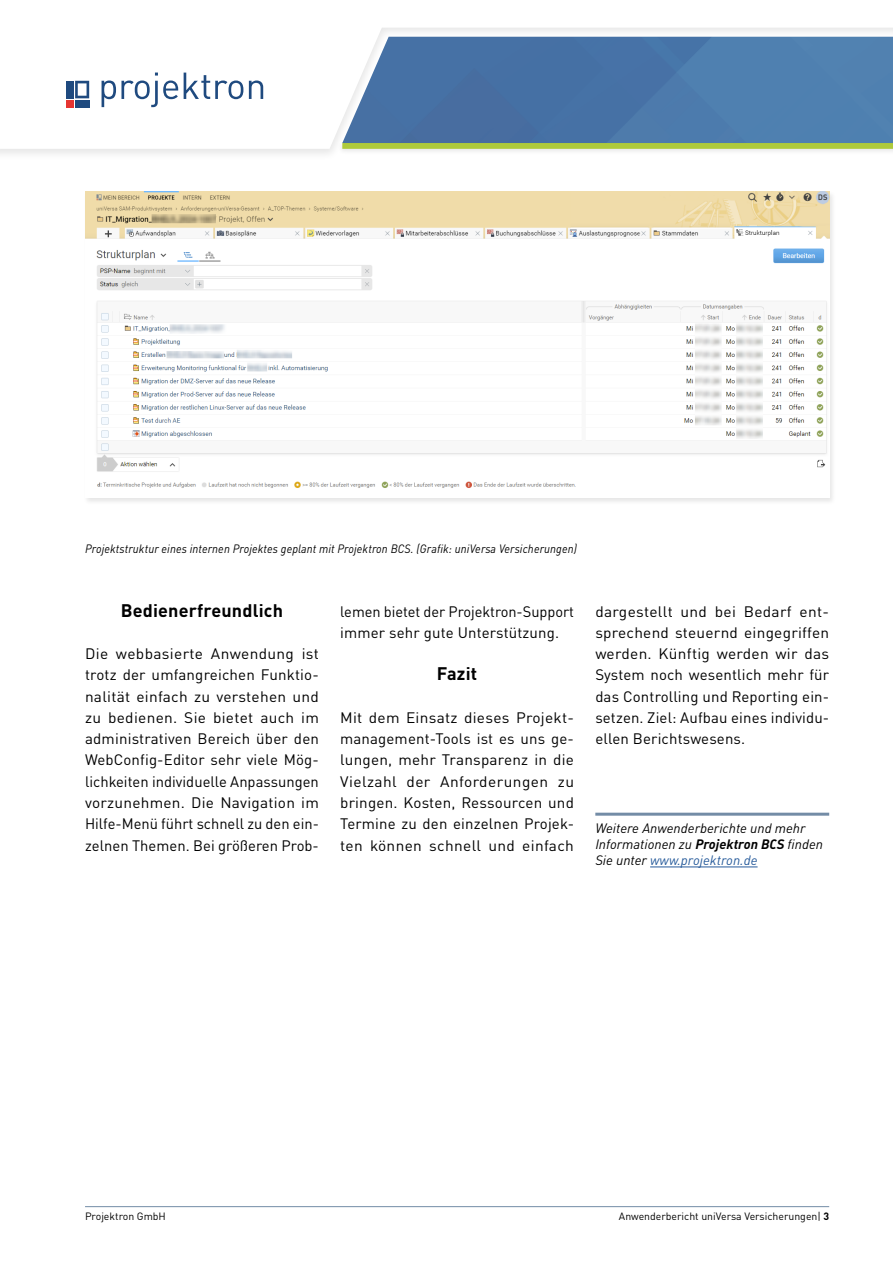
<style>
.page{position:relative;width:893px;height:1263px;background:#fff}
.page>*{position:absolute;margin:0;border:0;box-sizing:border-box;transform-origin:0 0}
.Zwischenüberschrift_zentriert{font:700 18px "DIN Pro";letter-spacing:.01em;color:#000}
.M_Text{font:15px/21.3px "DIN Pro";letter-spacing:.01em;color:#000;text-align:justify}
.M_Ende{font:italic 13.5px/16.2px "DIN Pro";color:#000}
.M_Text-2{font:italic 12px "DIN Pro";letter-spacing:.01em;color:#000;scale:.92 1}
.Fußzeile_rechts{font:10.5px "DIN Pro";color:#000}
.Fußzeile_links{font:10.5px "DIN Pro";color:#000}
.s1{font-weight:700}
.s2{color:#275b9b}
</style>
<div class="page">
<hr style="left:85px;top:1206px;width:744px;height:1px;background:#738ca6">
<div style="left:0;top:0;width:893px;height:161px;background:#000;opacity:.1"></div>
<svg style="left:0;top:0;width:893px;height:149px"></svg>
<div style="left:49px;top:55px;width:232px;height:70px;background:#fff"></div>
<div style="left:66px;top:81px;width:7px;height:17px;background:#1f4a7f"></div>
<div style="left:66px;top:100px;width:7px;height:7px;background:#e63532"></div>
<div style="left:75px;top:100px;width:14px;height:7px;background:#1f4a7f"></div>
<svg style="left:75px;top:81px;width:14px;height:17px"></svg>
<svg style="left:102px;top:73px;width:76px;height:34px"></svg>
<svg style="left:184px;top:73px;width:59px;height:26px"></svg>
<svg style="left:249px;top:81px;width:14px;height:18px"></svg>
<hr style="left:595px;top:813px;width:234px;height:3px;background:#738ca6">
<hr style="left:650px;top:866px;width:108px;height:1px;background:#275b9b">
<div style="left:83px;top:190px;width:753px;height:316px;background:#f4f4f4"></div>
<img style="left:85px;top:191px;width:744px;height:307px">
<p class="M_Text-2" style="left:85px;top:539px;width:536px">Projektstruktur eines internen Projektes geplant mit Projektron BCS. (Grafik: uniVersa Versicherungen)</p>
<p class="Zwischenüberschrift_zentriert" style="left:121px;top:595px;width:164px">Bedienerfreundlich</p>
<p class="M_Text" style="left:85px;top:642px;width:235px">Die webbasierte Anwendung ist trotz der umfangreichen Funktio&shy;nalität einfach zu verstehen und zu bedienen. Sie bietet auch im administrativen Bereich über den WebConfig-Editor sehr viele Mög&shy;lichkeiten individuelle Anpassungen vorzunehmen. Die Navigation im Hilfe-Menü führt schnell zu den ein&shy;zelnen Themen. Bei größeren Prob-</p>
<p class="M_Text" style="left:340px;top:599px;width:235px">lemen bietet der Projektron-Support immer sehr gute Unterstützung.</p>
<p class="Zwischenüberschrift_zentriert" style="left:437px;top:659px;width:42px">Fazit</p>
<p class="M_Text" style="left:340px;top:705px;width:235px">Mit dem Einsatz dieses Projekt&shy;management-Tools ist es uns ge&shy;lungen, mehr Transparenz in die Vielzahl der Anforderungen zu bringen. Kosten, Ressourcen und Termine zu den einzelnen Projek&shy;ten können schnell und einfach</p>
<p class="M_Text" style="left:595px;top:599px;width:235px">dargestellt und bei Bedarf ent&shy;sprechend steuernd eingegriffen werden. Künftig werden wir das System noch wesentlich mehr für das Controlling und Reporting ein&shy;setzen. Ziel: Aufbau eines individu&shy;ellen Berichtswesens.</p>
<p class="M_Ende" style="left:595px;top:818px;width:229px">Weitere Anwenderberichte und mehr<br>Informationen zu <span class="s1">Projektron BCS</span> finden<br>Sie unter <span class="s2">www.projektron.de</span></p>
<p class="Fußzeile_links" style="left:85px;top:1208px;width:82px">Projektron GmbH</p>
<p class="Fußzeile_rechts" style="left:619px;top:1208px;width:212px">Anwenderbericht uniVersa Versicherungen| <span class="s1">3</span></p>
</div>
